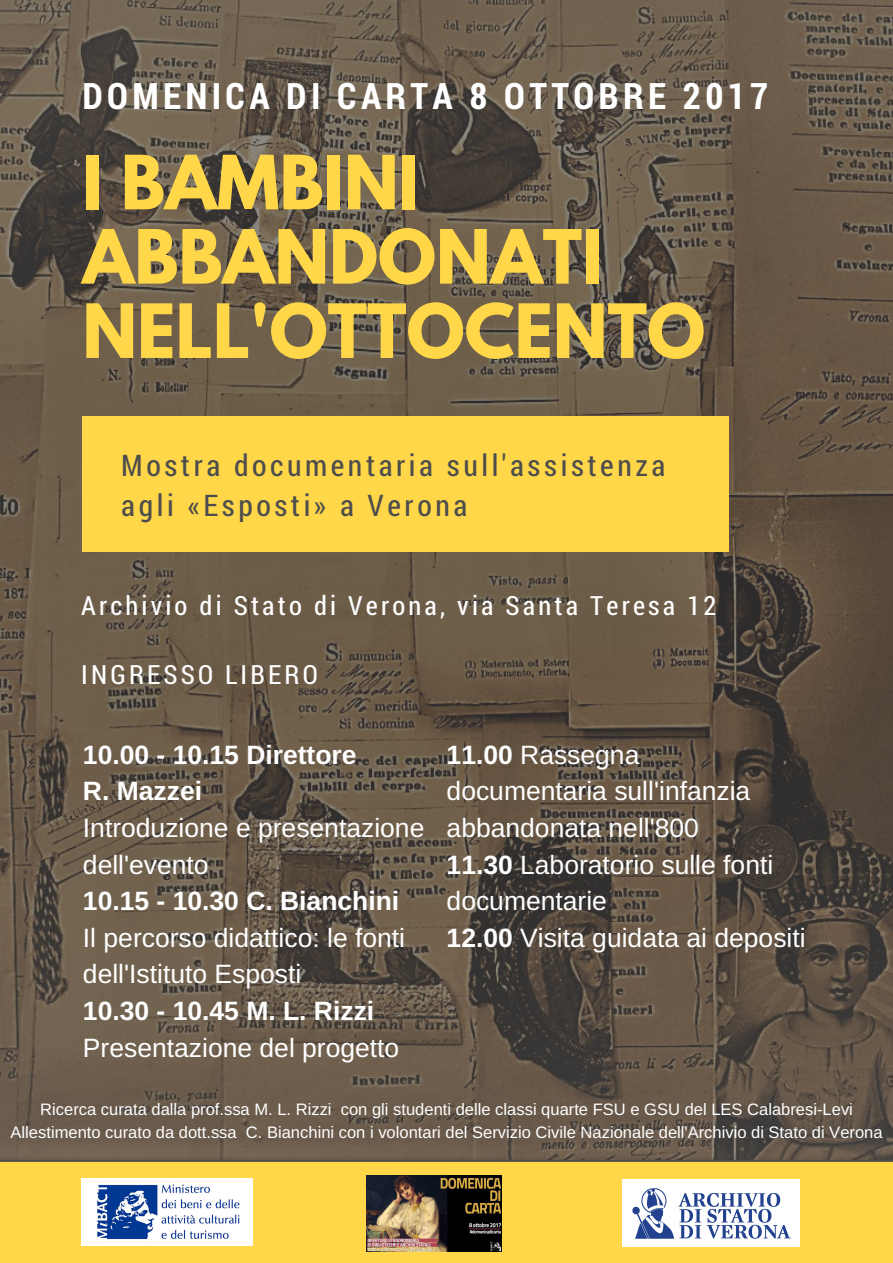
<style>
.page{position:relative;width:893px;height:1263px;background:#fff}
.page>*{position:absolute;margin:0;border:0;box-sizing:border-box;transform-origin:0 0}
.t1{font:700 66.22px/74.3px "League Spartan";color:#ffd748}
.t2{font:700 36.45px "Roboto Condensed";letter-spacing:.12em;color:#fff}
.t3{font:29.78px/40px "Roboto Condensed";letter-spacing:.12em;color:#4d4d4d}
.t4{font:26.47px/36.6px "Arimo";color:#fff}
.t5{font:700 26.47px/36.6px "Arimo";color:#fff}
.t6{font:26.47px "Roboto Condensed";letter-spacing:.12em;color:#fff}
.t7{font:16.58px/23.1px "Arimo";color:#fff;text-align:center}
.s1{font-weight:700}
</style>
<div class="page">
<img style="left:0;top:0;width:893px;height:1159px">
<div style="left:82px;top:416px;width:647px;height:136px;background:#ffd748"></div>
<div style="left:0;top:1162px;width:893px;height:101px;background:#ffd748"></div>
<img style="left:82px;top:1178px;width:171px;height:68px">
<img style="left:623px;top:1180px;width:176px;height:66px">
<img style="left:366px;top:1175px;width:136px;height:76px">
<h2 class="t2" style="left:82px;top:71px;width:687px">DOMENICA DI CARTA 8 OTTOBRE 2017</h2>
<h1 class="t1" style="left:82px;top:154px;width:624px">I BAMBINI<br>ABBANDONATI<br>NELL'OTTOCENTO</h1>
<p class="t3" style="left:121px;top:444px;width:546px">Mostra documentaria sull'assistenza agli «Esposti» a Verona</p>
<p class="t6" style="left:81px;top:587px;width:637px">Archivio di Stato di Verona, via Santa Teresa 12</p>
<p class="t6" style="left:81px;top:657px;width:238px">INGRESSO LIBERO</p>
<p class="t5" style="left:83px;top:736px;width:275px">10.00 - 10.15 Direttore<br>R. Mazzei</p>
<p class="t4" style="left:83px;top:809px;width:343px">Introduzione e presentazione dell'evento</p>
<p class="t5" style="left:83px;top:883px;width:318px">10.15 - 10.30 C. Bianchini</p>
<p class="t4" style="left:83px;top:919px;width:324px">Il percorso didattico: le fonti dell'Istituto Esposti</p>
<p class="t5" style="left:83px;top:992px;width:293px">10.30 - 10.45 M. L. Rizzi</p>
<p class="t4" style="left:83px;top:1029px;width:318px">Presentazione del progetto</p>
<p class="t4" style="left:447px;top:736px;width:361px"><span class="s1">11.00</span> Rassegna documentaria sull'infanzia abbandonata nell'800<br><span class="s1">11.30</span> Laboratorio sulle fonti documentarie<br><span class="s1">12.00</span> Visita guidata ai depositi</p>
<p class="t7" style="left:11px;top:1097px;width:873px">Ricerca curata dalla prof.ssa M. L. Rizzi con gli studenti delle classi quarte FSU e GSU del LES Calabresi-Levi<br>Allestimento curato da dott.ssa C. Bianchini con i volontari del Servizio Civile Nazionale dell'Archivio di Stato di Verona</p>
</div>
